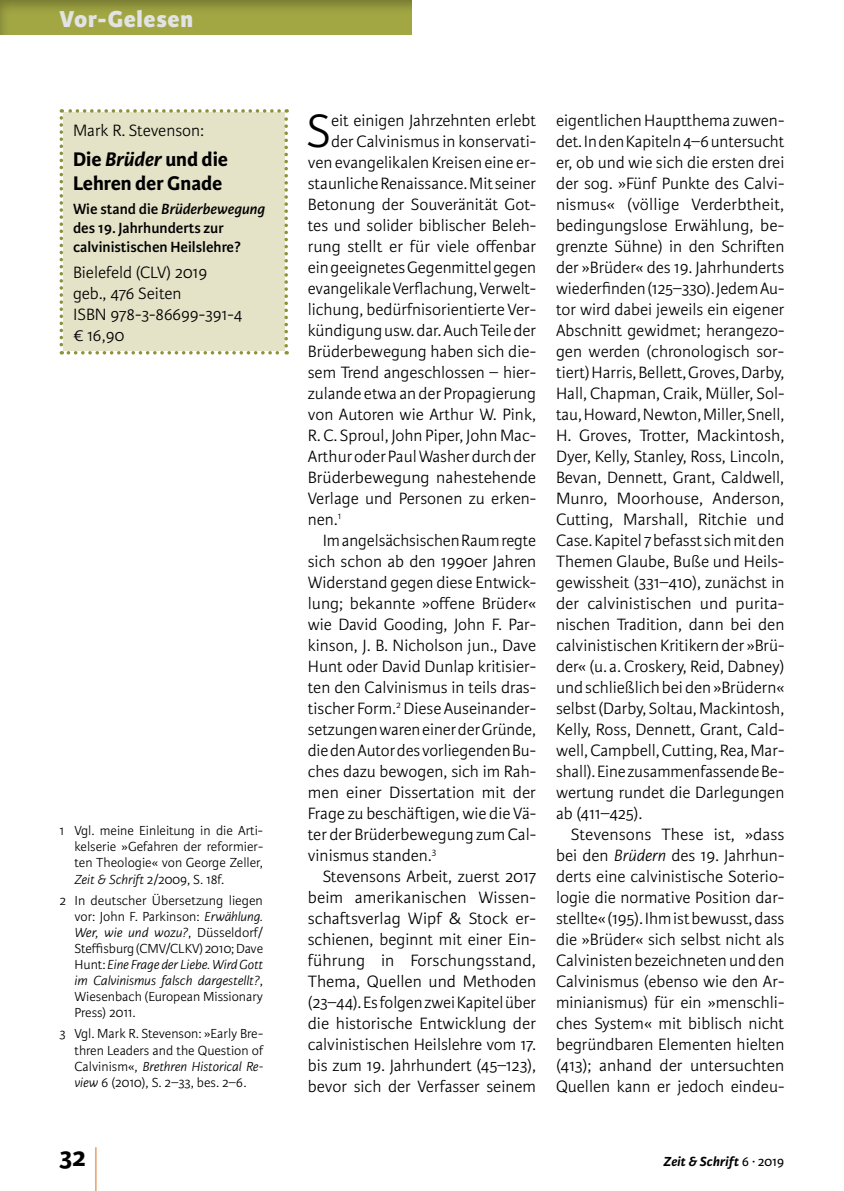
<style>
.page{position:relative;width:844px;height:1191px;background:#fff}
.page>*{position:absolute;margin:0;border:0;box-sizing:border-box;transform-origin:0 0}
.t1{font:300 59.5px "Karmina Sans Basic";color:#df7427;scale:.29 1}
.t2{font:300 49.88px "Karmina Sans Basic";color:#000}
.t3{font:700 28px "Karmina Sans Basic";color:#000}
.t4{font:800 24.5px "Karmina Sans Basic";letter-spacing:.025em;color:#e2e3e4}
.t5{font:700 21px/24.5px "Karmina Sans Basic";color:#000}
.t6{font:300 17.5px/21px "Karmina Sans Basic";color:#000;text-align:justify}
.t7{font:600 15.75px/18.9px "Karmina Sans Basic";color:#000}
.t8{font:300 14px/16.1px "Karmina Sans Basic";color:#000;text-align:justify}
.t9{font:italic 700 14px "Karmina Sans Basic";letter-spacing:.015em;color:#000}
.s1{font-style:italic}
.s2{font-weight:400;font-style:normal}
</style>
<div class="page">
<div style="left:0;top:0;width:413px;height:35px;background:#000;opacity:.3"></div>
<div style="left:60px;top:109px;width:228px;height:245px;background:#e4e2c7"></div>
<h3 class="t4" style="left:60px;top:4px;width:135px">Vor-Gelesen</h3>
<p class="t6" style="left:73px;top:120px;width:133px">Mark R. Stevenson:</p>
<p class="t5" style="left:73px;top:147px;width:156px">Die <span class="s1">Brüder</span> und die<br>Lehren der Gnade</p>
<p class="t7" style="left:73px;top:200px;width:194px">Wie stand die <span class="s1">Brüderbewegung </span>des 19. Jahrhunderts zur calvinistischen Heilslehre?</p>
<p class="t6" style="left:73px;top:262px;width:171px;text-align:left">Bielefeld (CLV) 2019 geb., 476 Seiten<br>ISBN 978-3-86699-391-4 € 16,90</p>
<p class="t8" style="left:74px;top:823px;width:190px;text-indent:-15px">1 Vgl. meine Einleitung in die Arti&shy;kelserie »Gefahren der reformier&shy;ten Theologie« von George Zeller, <span class="s1">Zeit &amp; Schrift</span> 2/2009, S. 18f.</p>
<p class="t8" style="left:74px;top:892px;width:190px;text-indent:-15px">2 In deutscher Übersetzung liegen vor: John F. Parkinson: <span class="s1">Erwählung.<br>Wer, wie und wozu?</span>, Düsseldorf/ Steffisburg (CMV/CLKV) 2010; Dave Hunt: <span class="s1">Eine Frage der Liebe. Wird Gott im Calvinismus falsch dargestellt?</span>, Wiesenbach (European Missionary Press) 2011.</p>
<p class="t8" style="left:74px;top:1026px;width:190px;text-indent:-15px">3 Vgl. Mark R. Stevenson: »Early Bre&shy;thren Leaders and the Question of Calvinism«, <span class="s1">Brethren Historical Re&shy;view</span> 6 (2010), S. 2–33, bes. 2–6.</p>
<h2 class="t2" style="left:306px;top:104px;width:26px">S</h2>
<p class="t6" style="left:331px;top:110px;width:206px">eit einigen Jahrzehnten erlebt</p>
<p class="t6" style="left:331px;top:131px;width:206px">der Calvinismus in konservati-</p>
<p class="t6" style="left:308px;top:152px;width:230px">ven evangelikalen Kreisen eine er-</p>
<p class="t6" style="left:308px;top:173px;width:230px">staunliche Renaissance. Mit seiner</p>
<p class="t6" style="left:308px;top:194px;width:230px">Betonung der Souveränität Got-</p>
<p class="t6" style="left:308px;top:215px;width:230px">tes und solider biblischer Beleh-</p>
<p class="t6" style="left:308px;top:236px;width:230px">rung stellt er für viele offenbar</p>
<p class="t6" style="left:308px;top:257px;width:230px">ein geeignetes Gegenmittel gegen</p>
<p class="t6" style="left:308px;top:278px;width:230px">evangelikale Verflachung, Verwelt-</p>
<p class="t6" style="left:308px;top:299px;width:230px">lichung, bedürfnisorientierte Ver-</p>
<p class="t6" style="left:308px;top:320px;width:230px">kündigung usw. dar. Auch Teile der</p>
<p class="t6" style="left:308px;top:341px;width:230px">Brüderbewegung haben sich die-</p>
<p class="t6" style="left:308px;top:362px;width:230px">sem Trend angeschlossen – hier-</p>
<p class="t6" style="left:308px;top:383px;width:230px">zulande etwa an der Propagierung</p>
<p class="t6" style="left:308px;top:404px;width:230px">von Autoren wie Arthur W. Pink,</p>
<p class="t6" style="left:308px;top:425px;width:228px">R. C. Sproul, John Piper, John Mac-</p>
<p class="t6" style="left:308px;top:446px;width:230px">Arthur oder Paul Washer durch der</p>
<p class="t6" style="left:308px;top:467px;width:230px">Brüderbewegung nahestehende</p>
<p class="t6" style="left:308px;top:488px;width:230px">Verlage und Personen zu erken-</p>
<p class="t6" style="left:308px;top:509px;width:35px">nen.<sup>1</sup></p>
<p class="t6" style="left:322px;top:530px;width:215px">Im angelsächsischen Raum regte</p>
<p class="t6" style="left:308px;top:551px;width:230px">sich schon ab den 1990er Jahren</p>
<p class="t6" style="left:308px;top:572px;width:230px">Widerstand gegen diese Entwick-</p>
<p class="t6" style="left:308px;top:593px;width:230px">lung; bekannte »offene Brüder«</p>
<p class="t6" style="left:308px;top:614px;width:230px">wie David Gooding, John F. Par-</p>
<p class="t6" style="left:308px;top:635px;width:230px">kinson, J. B. Nicholson jun., Dave</p>
<p class="t6" style="left:308px;top:656px;width:230px">Hunt oder David Dunlap kritisier-</p>
<p class="t6" style="left:308px;top:677px;width:230px">ten den Calvinismus in teils dras-</p>
<p class="t6" style="left:308px;top:698px;width:230px">tischer Form.<sup>2</sup> Diese Auseinander-</p>
<p class="t6" style="left:308px;top:719px;width:230px">setzungen waren einer der Gründe,</p>
<p class="t6" style="left:308px;top:740px;width:230px">die den Autor des vorliegenden Bu-</p>
<p class="t6" style="left:308px;top:761px;width:230px">ches dazu bewogen, sich im Rah-</p>
<p class="t6" style="left:308px;top:782px;width:230px">men einer Dissertation mit der</p>
<p class="t6" style="left:308px;top:803px;width:230px">Frage zu beschäftigen, wie die Vä-</p>
<p class="t6" style="left:308px;top:824px;width:230px">ter der Brüderbewegung zum Cal-</p>
<p class="t6" style="left:308px;top:845px;width:130px">vinismus standen.<sup>3</sup></p>
<p class="t6" style="left:322px;top:866px;width:215px">Stevensons Arbeit, zuerst 2017</p>
<p class="t6" style="left:308px;top:887px;width:230px">beim amerikanischen Wissen-</p>
<p class="t6" style="left:308px;top:908px;width:230px">schaftsverlag Wipf &amp; Stock er-</p>
<p class="t6" style="left:308px;top:929px;width:230px">schienen, beginnt mit einer Ein-</p>
<p class="t6" style="left:308px;top:950px;width:230px">führung in Forschungsstand,</p>
<p class="t6" style="left:308px;top:971px;width:230px">Thema, Quellen und Methoden</p>
<p class="t6" style="left:308px;top:992px;width:230px">(23–44). Es folgen zwei Kapitel über</p>
<p class="t6" style="left:308px;top:1013px;width:230px">die historische Entwicklung der</p>
<p class="t6" style="left:308px;top:1034px;width:230px">calvinistischen Heilslehre vom 17.</p>
<p class="t6" style="left:308px;top:1055px;width:230px">bis zum 19. Jahrhundert (45–123),</p>
<p class="t6" style="left:308px;top:1076px;width:230px">bevor sich der Verfasser seinem</p>
<p class="t6" style="left:556px;top:110px;width:230px">eigentlichen Hauptthema zuwen&shy;det. In den Kapiteln 4–6 untersucht er, ob und wie sich die ersten drei der sog. »Fünf Punkte des Calvi&shy;nismus« (völlige Verderbtheit, bedingungslose Erwählung, be&shy;grenzte Sühne) in den Schriften der »Brüder« des 19. Jahrhunderts wiederfinden (125–330). Jedem Au&shy;tor wird dabei jeweils ein eigener Abschnitt gewidmet; herangezo&shy;gen werden (chronologisch sor&shy;tiert) Harris, Bellett, Groves, Darby, Hall, Chapman, Craik, Müller, Sol&shy;tau, Howard, Newton, Miller, Snell, H. Groves, Trotter, Mackintosh, Dyer, Kelly, Stanley, Ross, Lincoln, Bevan, Dennett, Grant, Caldwell, Munro, Moorhouse, Anderson, Cutting, Marshall, Ritchie und Case. Kapitel 7 befasst sich mit den Themen Glaube, Buße und Heils&shy;gewissheit (331–410), zunächst in der calvinistischen und purita&shy;nischen Tradition, dann bei den calvinistischen Kritikern der »Brü&shy;der« (u. a. Croskery, Reid, Dabney) und schließlich bei den »Brüdern« selbst (Darby, Soltau, Mackintosh, Kelly, Ross, Dennett, Grant, Cald&shy;well, Campbell, Cutting, Rea, Mar&shy;shall). Eine zusammenfassende Be&shy;wertung rundet die Darlegungen ab (411–425).</p>
<p class="t6" style="left:556px;top:824px;width:230px;text-indent:15px">Stevensons These ist, »dass bei den <span class="s1">Brüdern</span> des 19. Jahrhun&shy;derts eine calvinistische Soterio&shy;logie die normative Position dar&shy;stellte« (195). Ihm ist bewusst, dass die »Brüder« sich selbst nicht als Calvinisten bezeichneten und den Calvinismus (ebenso wie den Ar&shy;minianismus) für ein »menschli&shy;ches System« mit biblisch nicht begründbaren Elementen hielten (413); anhand der untersuchten Quellen kann er jedoch eindeu-</p>
<h3 class="t3" style="left:60px;top:1141px;width:28px">32</h3>
<h1 class="t1" style="left:94px;top:1140px;width:17px">|</h1>
<p class="t9" style="left:663px;top:1153px;width:122px">Zeit &amp; Schrift <span class="s2">6 ∙ 2019</span></p>
</div>
